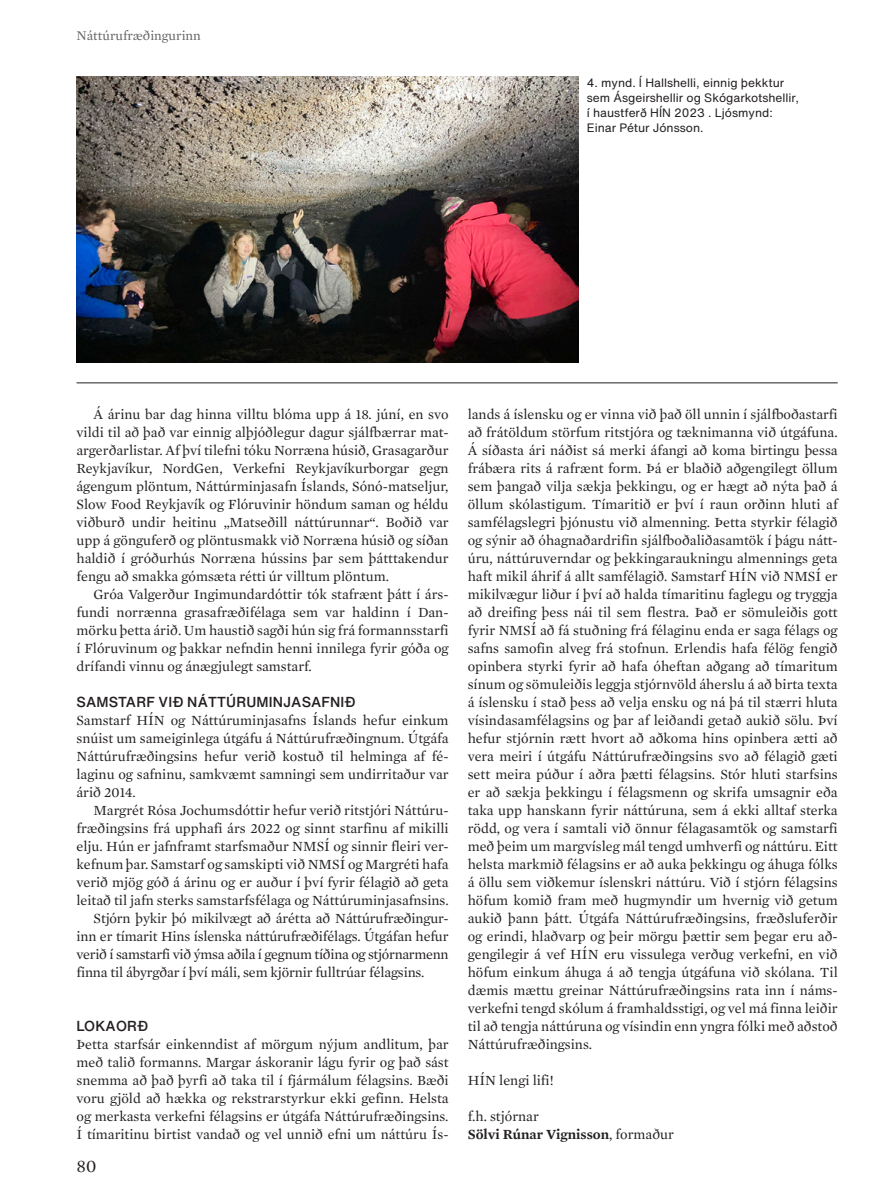
<style>
.page{position:relative;width:893px;height:1191px;background:#fff}
.page>*{position:absolute;margin:0;border:0;box-sizing:border-box;transform-origin:0 0}
.t1{font:18px "Mercury Text G1";color:#231f20}
.Meginmál_2023{font:14.25px/18px "Mercury Text G1";color:#231f20;text-align:justify}
.Millifyrirsögn_2023{font:500 14.25px "Helvetica Now Text";letter-spacing:.01em;color:#231f20}
.Meginmál_2023-2{font:600 14.25px "Mercury Text G1";color:#231f20}
.t2{font:13.5px "Mercury Text G1";color:#636366}
.Myndatexti_2023{font:12px/15px "Helvetica Now Text";color:#231f20}
.s1{font-weight:400}
</style>
<div class="page">
<img style="left:77px;top:77px;width:501px;height:285px">
<hr style="left:77px;top:382px;width:761px;height:1px;background:#231f20">
<p class="t2" style="left:77px;top:28px;width:126px">Náttúrufræðingurinn</p>
<p class="Myndatexti_2023" style="left:587px;top:75px;width:214px">4. mynd. Í Hallshelli, einnig þekktur sem Ásgeirshellir og Skógarkotshellir, í haustferð HÍN 2023 . Ljósmynd:<br>Einar Pétur Jónsson.</p>
<p class="Meginmál_2023" style="left:77px;top:405px;width:374px;text-indent:17px">Á árinu bar dag hinna villtu blóma upp á 18. júní, en svo vildi til að það var einnig alþjóðlegur dagur sjálfbærrar mat&shy;argerðarlistar. Af því tilefni tóku Norræna húsið, Grasagarður Reykjavíkur, NordGen, Verkefni Reykjavíkurborgar gegn ágengum plöntum, Náttúrminjasafn Íslands, Sónó-matseljur, Slow Food Reykjavík og Flóruvinir höndum saman og héldu viðburð undir heitinu „Matseðill náttúrunnar“. Boðið var upp á gönguferð og plöntusmakk við Norræna húsið og síðan haldið í gróðurhús Norræna hússins þar sem þátttakendur fengu að smakka gómsæta rétti úr villtum plöntum.</p>
<p class="Meginmál_2023" style="left:77px;top:585px;width:374px;text-indent:17px">Gróa Valgerður Ingimundardóttir tók stafrænt þátt í árs&shy;fundi norrænna grasafræðifélaga sem var haldinn í Dan&shy;mörku þetta árið. Um haustið sagði hún sig frá formannsstarfi í Flóruvinum og þakkar nefndin henni innilega fyrir góða og drífandi vinnu og ánægjulegt samstarf.</p>
<p class="Millifyrirsögn_2023" style="left:77px;top:691px;width:280px">SAMSTARF VIÐ NÁTTÚRUMINJASAFNIÐ</p>
<p class="Meginmál_2023" style="left:77px;top:711px;width:374px">Samstarf HÍN og Náttúruminjasafns Íslands hefur einkum snúist um sameiginlega útgáfu á Náttúrufræðingnum. Útgáfa Náttúrufræðingsins hefur verið kostuð til helminga af fé&shy;laginu og safninu, samkvæmt samningi sem undirritaður var árið 2014.</p>
<p class="Meginmál_2023" style="left:77px;top:801px;width:374px;text-indent:17px">Margrét Rósa Jochumsdóttir hefur verið ritstjóri Náttúru&shy;fræðingsins frá upphafi árs 2022 og sinnt starfinu af mikilli elju. Hún er jafnframt starfsmaður NMSÍ og sinnir fleiri ver&shy;kefnum þar. Samstarf og samskipti við NMSÍ og Margréti hafa verið mjög góð á árinu og er auður í því fyrir félagið að geta leitað til jafn sterks samstarfsfélaga og Náttúruminjasafnsins.</p>
<p class="Meginmál_2023" style="left:77px;top:909px;width:374px;text-indent:17px">Stjórn þykir þó mikilvægt að árétta að Náttúrufræðingur&shy;inn er tímarit Hins íslenska náttúrufræðifélags. Útgáfan hefur verið í samstarfi við ýmsa aðila í gegnum tíðina og stjórnarmenn finna til ábyrgðar í því máli, sem kjörnir fulltrúar félagsins.</p>
<p class="Millifyrirsögn_2023" style="left:77px;top:1015px;width:73px">LOKAORÐ</p>
<p class="Meginmál_2023" style="left:77px;top:1035px;width:374px">Þetta starfsár einkenndist af mörgum nýjum andlitum, þar með talið formanns. Margar áskoranir lágu fyrir og það sást snemma að það þyrfi að taka til í fjármálum félagsins. Bæði voru gjöld að hækka og rekstrarstyrkur ekki gefinn. Helsta og merkasta verkefni félagsins er útgáfa Náttúrufræðingsins.<br>Í tímaritinu birtist vandað og vel unnið efni um náttúru Ís-</p>
<p class="t1" style="left:77px;top:1155px;width:21px">80</p>
<p class="Meginmál_2023" style="left:468px;top:405px;width:371px">lands á íslensku og er vinna við það öll unnin í sjálfboðastarfi að frátöldum störfum ritstjóra og tæknimanna við útgáfuna.<br>Á síðasta ári náðist sá merki áfangi að koma birtingu þessa frábæra rits á rafrænt form. Þá er blaðið aðgengilegt öllum sem þangað vilja sækja þekkingu, og er hægt að nýta það á öllum skólastigum. Tímaritið er því í raun orðinn hluti af samfélagslegri þjónustu við almenning. Þetta styrkir félagið og sýnir að óhagnaðardrifin sjálfboðaliðasamtök í þágu nátt&shy;úru, náttúruverndar og þekkingaraukningu almennings geta haft mikil áhrif á allt samfélagið. Samstarf HÍN við NMSÍ er mikilvægur liður í því að halda tímaritinu faglegu og tryggja að dreifing þess nái til sem flestra. Það er sömuleiðis gott fyrir NMSÍ að fá stuðning frá félaginu enda er saga félags og safns samofin alveg frá stofnun. Erlendis hafa félög fengið opinbera styrki fyrir að hafa óheftan aðgang að tímaritum sínum og sömuleiðis leggja stjórnvöld áherslu á að birta texta á íslensku í stað þess að velja ensku og ná þá til stærri hluta vísindasamfélagsins og þar af leiðandi getað aukið sölu. Því hefur stjórnin rætt hvort að aðkoma hins opinbera ætti að vera meiri í útgáfu Náttúrufræðingsins svo að félagið gæti sett meira púður í aðra þætti félagsins. Stór hluti starfsins er að sækja þekkingu í félagsmenn og skrifa umsagnir eða taka upp hanskann fyrir náttúruna, sem á ekki alltaf sterka rödd, og vera í samtali við önnur félagasamtök og samstarfi með þeim um margvísleg mál tengd umhverfi og náttúru. Eitt helsta markmið félagsins er að auka þekkingu og áhuga fólks á öllu sem viðkemur íslenskri náttúru. Við í stjórn félagsins höfum komið fram með hugmyndir um hvernig við getum aukið þann þátt. Útgáfa Náttúrufræðingsins, fræðsluferðir og erindi, hlaðvarp og þeir mörgu þættir sem þegar eru að&shy;gengilegir á vef HÍN eru vissulega verðug verkefni, en við höfum einkum áhuga á að tengja útgáfuna við skólana. Til dæmis mættu greinar Náttúrufræðingsins rata inn í náms&shy;verkefni tengd skólum á framhaldsstigi, og vel má finna leiðir til að tengja náttúruna og vísindin enn yngra fólki með aðstoð Náttúrufræðingsins.</p>
<p class="Meginmál_2023" style="left:468px;top:1071px;width:87px">HÍN lengi lifi!</p>
<p class="Meginmál_2023" style="left:468px;top:1107px;width:73px">f.h. stjórnar</p>
<p class="Meginmál_2023-2" style="left:468px;top:1125px;width:208px">Sölvi Rúnar Vignisson<span class="s1">, formaður</span></p>
</div>
